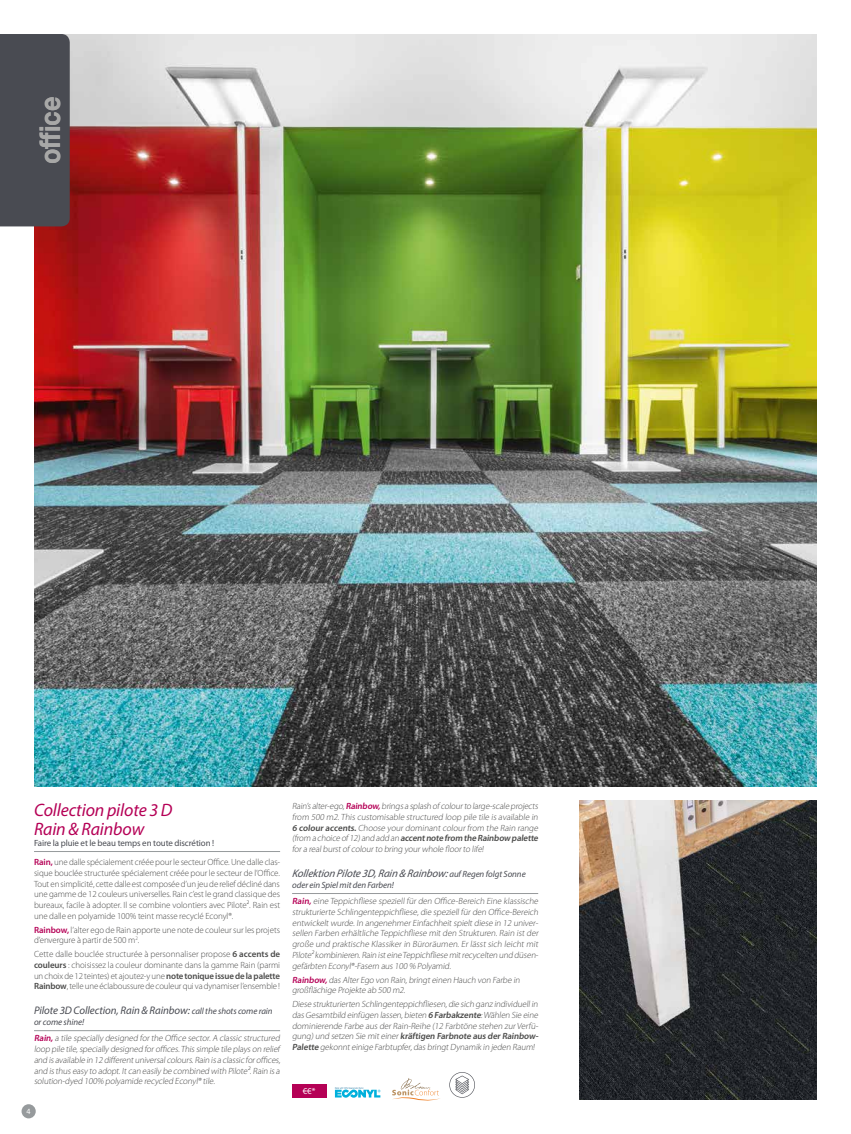
<style>
.page{position:relative;width:851px;height:1134px;background:#fff}
.page>*{position:absolute;margin:0;border:0;box-sizing:border-box;transform-origin:0 0}
.t1{font:700 28.1px "Helvetica Neue";color:#a8a8a7;scale:.9 1}
.t2{font:italic 18px/19px "Myriad Pro";letter-spacing:-.005em;color:#b50156}
.t3{font:italic 11px "Myriad Pro";letter-spacing:-.005em;color:#494b52}
.t4{font:300 9px/10.8px "Myriad Pro";letter-spacing:-.01em;color:#4a4a49}
.t5{font:9px "Myriad Pro";color:#fff}
.t6{font:8px "Myriad Pro";color:#fff}
.s1{font-weight:400;color:#494b52}
.s2{font-weight:600;color:#b50156}
.s3{font-weight:600}
.s4{font-size:9px}
.s5{font-weight:400;font-style:italic;color:#494b52}
</style>
<div class="page">
<div style="left:22px;top:1104px;width:14px;height:14px;background:#969a9c;border-radius:50%"></div>
<img style="left:34px;top:34px;width:782px;height:752px">
<div style="left:0;top:34px;width:70px;height:192px;background:#494b52"></div>
<hr style="left:34px;top:851px;width:246px;height:1px;background:#969a9c">
<hr style="left:34px;top:1030px;width:246px;height:1px;background:#969a9c">
<hr style="left:292px;top:893px;width:246px;height:1px;background:#969a9c">
<div style="left:292px;top:1084px;width:34px;height:13px;background:#b50156"></div>
<svg style="left:335px;top:1087px;width:45px;height:11px"></svg>
<svg style="left:392px;top:1078px;width:48px;height:23px"></svg>
<img style="left:580px;top:800px;width:236px;height:300px">
<svg style="left:449px;top:1072px;width:26px;height:26px"></svg>
<h1 class="t1" style="left:28px;top:164px;width:77px;rotate:-90deg">office</h1>
<h2 class="t2" style="left:34px;top:800px;width:140px">Collection pilote 3 D<br>Rain &amp; Rainbow</h2>
<p class="t4" style="left:34px;top:833px;width:247px;line-height:19.3px"><span class="s1">Faire la pluie et le beau temps en toute discrétion !<br></span><span class="s2">Rain,</span> une dalle spécialement créée pour le secteur Office. Une dalle clas-</p>
<p class="t4" style="left:34px;top:867px;width:247px;text-align:justify">sique bouclée structurée spécialement créée pour le secteur de l’Office.<br>Tout en simplicité, cette dalle est composée d’un jeu de relief décliné dans une gamme de 12 couleurs universelles. Rain c’est le grand classique des bureaux, facile à adopter. Il se combine volontiers avec Pilote². Rain est une dalle en polyamide 100% teint masse recyclé Econyl®.</p>
<p class="t4" style="left:34px;top:924px;width:247px"><span class="s2">Rainbow,</span> l’alter ego de Rain apporte une note de couleur sur les projets d’envergure à partir de 500 m<sup>2</sup>.</p>
<p class="t4" style="left:34px;top:948px;width:248px;text-align:justify">Cette dalle bouclée structurée à personnaliser propose <span class="s3">6 accents de couleurs</span> : choisissez la couleur dominante dans la gamme Rain (parmi un choix de 12 teintes) et ajoutez-y une <span class="s3">note tonique issue de la palette Rainbow</span>, telle une éclaboussure de couleur qui va dynamiser l’ensemble !</p>
<p class="t3" style="left:34px;top:1003px;width:240px">Pilote 3D Collection, Rain &amp; Rainbow: <span class="s4">call the shots come rain</span></p>
<p class="t4" style="left:34px;top:1013px;width:249px;line-height:16.5px"><span class="s5">or come shine!<br></span><span class="s2">Rain,</span>a tile specially designed forthe Office sector.A classic structured</p>
<p class="t4" style="left:34px;top:1043px;width:249px">loop pile tile,specially designed foroffices.This simple tile plays on relief and is available in 12 differentuniversalcolours.Rain is a classic foroffices, and is thus easy to adopt.Itcan easily be combined with Pilote².Rain is a solution-dyed 100% polyamide recycled Econyl® tile.</p>
<p class="t6" style="left:27px;top:1107px;width:6px">4</p>
<p class="t4" style="left:292px;top:800px;width:249px;text-align:justify">Rain’s alter-ego,<span class="s2">Rainbow,</span>brings a splash of colourto large-scale projects from 500 m2.This customisable structured loop pile tile is available in <span class="s3">6 colour accents.</span>Choose yourdominantcolourfrom the Rain range (from a choice of 12)and add an <span class="s3">accentnote from the Rainbow palette </span>fora realburstof colourto bring yourwhole floorto life!</p>
<p class="t3" style="left:292px;top:866px;width:235px">Kollektion Pilote 3D, Rain &amp; Rainbow:<span class="s4">a u f R e g e n fo lg t S o n n e</span></p>
<p class="t4" style="left:292px;top:876px;width:249px;line-height:16.5px"><span class="s5">oder ein Spiel mit den Farben!<br></span><span class="s2">Rain,</span>eine Teppichfliese speziellfürden Office-Bereich Eine klassische</p>
<p class="t4" style="left:292px;top:906px;width:249px;text-align:justify">strukturierte Schlingenteppichfliese,die speziellfürden Office-Bereich entwickeltwurde.In angenehmerEinfachheitspieltdiese in 12 univer&shy;sellen Farben erhältliche Teppichfliese mitden Strukturen.Rain istder große und praktische Klassiker in Büroräumen. Er lässt sich leicht mit Pilote²kombinieren.Rain isteine Teppichfliese mitrecycelten und düsen&shy;gefärbten Econyl®-Fasern aus 100 % Polyamid.</p>
<p class="t4" style="left:292px;top:974px;width:231px"><span class="s2">Rainbow,</span>das AlterEgo von Rain,bringteinen Hauch von Farbe in großflächige Projekte ab 500 m2.</p>
<p class="t4" style="left:292px;top:998px;width:249px;text-align:justify">Diese strukturierten Schlingenteppichfliesen,die sich ganz individuellin das Gesamtbild einfügen lassen,bieten <span class="s3">6 Farbakzente</span>:Wählen Sie eine dominierende Farbe aus derRain-Reihe (12 Farbtöne stehen zurVerfü&shy;gung)und setzen Sie miteiner<span class="s3">kräftigen Farbnote aus der Rainbow-Palette</span> gekonnteinige Farbtupfer,das bringtDynamik in jeden Raum!</p>
<p class="t5" style="left:303px;top:1085px;width:14px">€€*</p>
</div>
